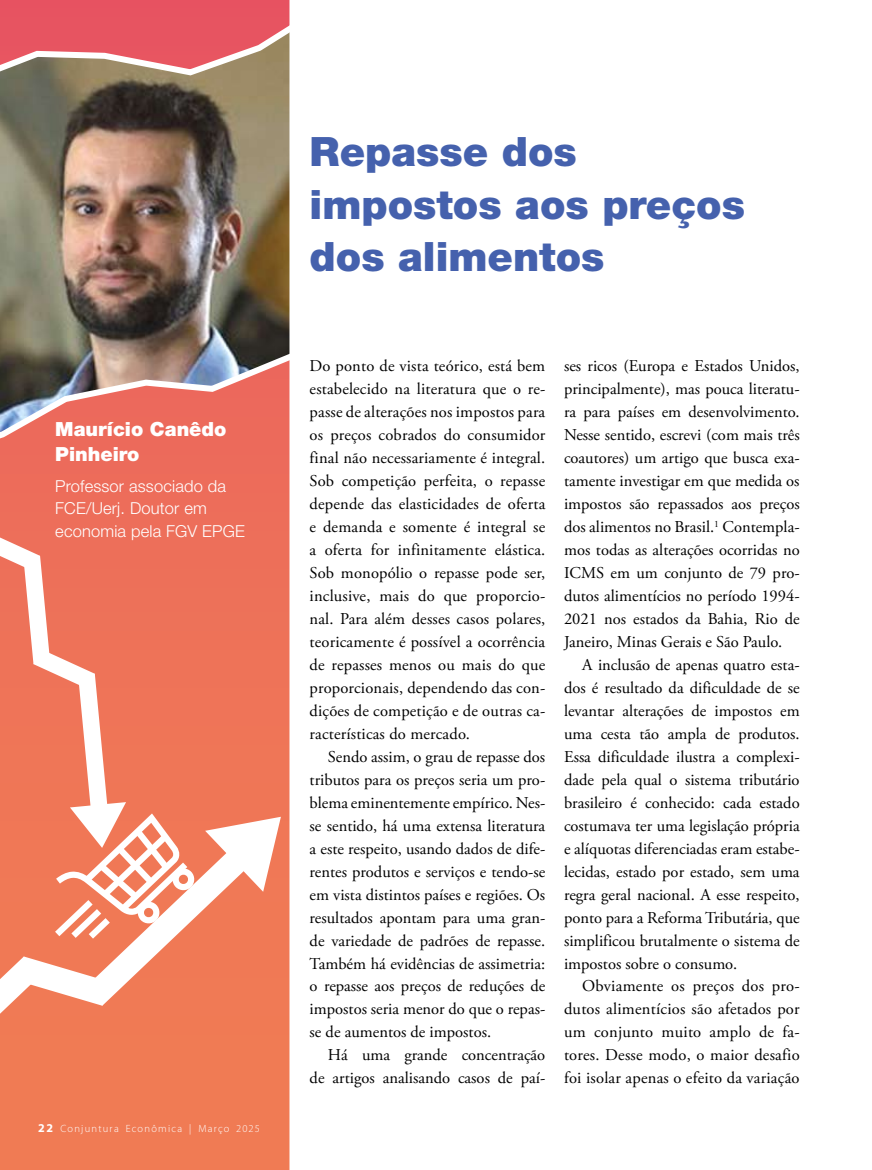
<style>
.page{position:relative;width:872px;height:1170px;background:#fff}
.page>*{position:absolute;margin:0;border:0;box-sizing:border-box;transform-origin:0 0}
.t1{font:900 40.5px/52.5px "Helvetica Neue";color:#4561ad}
.t2{font:900 19.5px/24px "Helvetica Neue";color:#fff}
.t3{font:16.5px/23px "Adobe Garamond Pro";color:#000;text-align:justify}
.t4{font:300 16.5px/22.5px "Helvetica Neue";letter-spacing:.01em;color:#fff}
.t5{font:10.5px "Adobe Corp ID Myriad Lt";letter-spacing:.115em;color:#fff}
.s1{font-family:"Myriad Pro";font-weight:700;font-size:12px}
</style>
<div class="page">
<svg style="left:0;top:0;width:289px;height:1169px;background:#ee7456"></svg>
<img style="left:0;top:89px;width:289px;height:257px">
<img style="left:0;top:346px;width:289px;height:108px">
<svg style="left:0;top:11px;width:289px;height:78px;background:#c8716d"></svg>
<svg style="left:0;top:537px;width:281px;height:476px"></svg>
<p class="t2" style="left:55px;top:417px;width:173px">Maurício Canêdo<br>Pinheiro</p>
<p class="t4" style="left:55px;top:474px;width:191px">Professor associado da<br>FCE/Uerj. Doutor em economia pela FGV EPGE</p>
<p class="t5" style="left:38px;top:1122px;width:223px"><span class="s1">22</span> Conjuntura Econômica | Março 2025</p>
<h1 class="t1" style="left:310px;top:125px;width:437px">Repasse dos impostos aos preços dos alimentos</h1>
<p class="t3" style="left:310px;top:355px;width:237px">Do ponto de vista teórico, está bem estabelecido na literatura que o re&shy;passe de alterações nos impostos para os preços cobrados do consumidor final não necessariamente é integral.<br>Sob competição perfeita, o repasse depende das elasticidades de oferta e demanda e somente é integral se a oferta for infinitamente elástica.<br>Sob monopólio o repasse pode ser, inclusive, mais do que proporcio&shy;nal. Para além desses casos polares, teoricamente é possível a ocorrência de repasses menos ou mais do que proporcionais, dependendo das con&shy;dições de competição e de outras ca&shy;racterísticas do mercado.</p>
<p class="t3" style="left:310px;top:745px;width:237px;text-indent:18px">Sendo assim, o grau de repasse dos tributos para os preços seria um pro&shy;blema eminentemente empírico. Nes&shy;se sentido, há uma extensa literatura a este respeito, usando dados de dife&shy;rentes produtos e serviços e tendo-se em vista distintos países e regiões. Os resultados apontam para uma gran&shy;de variedade de padrões de repasse.<br>Também há evidências de assimetria: o repasse aos preços de reduções de impostos seria menor do que o repas&shy;se de aumentos de impostos.</p>
<p class="t3" style="left:310px;top:1044px;width:237px;text-align:right">Há uma grande concentração de artigos analisando casos de paí-</p>
<p class="t3" style="left:564px;top:355px;width:237px">ses ricos (Europa e Estados Unidos, principalmente), mas pouca literatu&shy;ra para países em desenvolvimento.<br>Nesse sentido, escrevi (com mais três coautores) um artigo que busca exa&shy;tamente investigar em que medida os impostos são repassados aos preços dos alimentos no Brasil.<sup>1</sup> Contempla&shy;mos todas as alterações ocorridas no ICMS em um conjunto de 79 pro&shy;dutos alimentícios no período 1994- 2021 nos estados da Bahia, Rio de Janeiro, Minas Gerais e São Paulo.</p>
<p class="t3" style="left:564px;top:653px;width:237px;text-indent:18px">A inclusão de apenas quatro esta&shy;dos é resultado da dificuldade de se levantar alterações de impostos em uma cesta tão ampla de produtos.<br>Essa dificuldade ilustra a complexi&shy;dade pela qual o sistema tributário brasileiro é conhecido: cada estado costumava ter uma legislação própria e alíquotas diferenciadas eram estabe&shy;lecidas, estado por estado, sem uma regra geral nacional. A esse respeito, ponto para a Reforma Tributária, que simplificou brutalmente o sistema de impostos sobre o consumo.</p>
<p class="t3" style="left:564px;top:975px;width:237px;text-indent:18px">Obviamente os preços dos pro&shy;dutos alimentícios são afetados por um conjunto muito amplo de fa&shy;tores. Desse modo, o maior desafio foi isolar apenas o efeito da variação</p>
</div>
